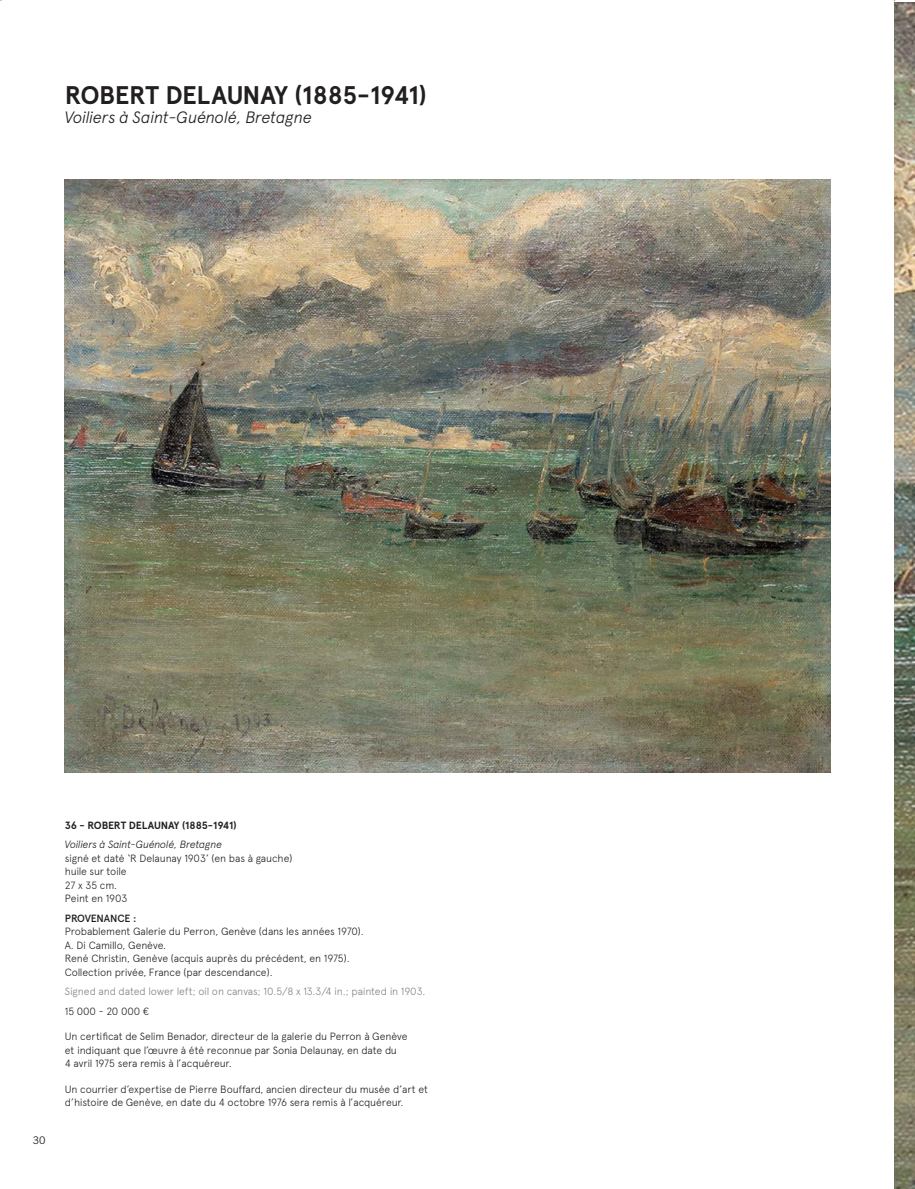
<style>
.page{position:relative;width:915px;height:1189px;background:#fff}
.page>*{position:absolute;margin:0;border:0;box-sizing:border-box;transform-origin:0 0}
.t1{font:700 25.5px "Apercu";letter-spacing:-.02em;color:#231f20}
.t2{font:italic 300 16.5px "Apercu";letter-spacing:-.02em;color:#231f20}
.t3{font:300 10.5px/13.5px "Apercu";letter-spacing:-.01em;color:#231f20}
.t4{font:300 10.5px "Apercu";letter-spacing:-.015em;color:#808285}
.t5{font:italic 300 10.5px "Apercu";letter-spacing:-.02em;color:#231f20}
.t6{font:700 10.5px "Apercu";letter-spacing:-.02em;color:#231f20}
.t7{font:500 10.5px "Apercu";letter-spacing:-.015em;color:#231f20}
.t8{font:10.5px "Trade Gothic";color:#231f20}
</style>
<div class="page">
<img style="left:894px;top:2px;width:20px;height:1187px">
<img style="left:65px;top:179px;width:765px;height:594px">
<h1 class="t1" style="left:65px;top:85px;width:363px">ROBERT DELAUNAY (1885-1941)</h1>
<h2 class="t2" style="left:65px;top:111px;width:249px">Voiliers à Saint-Guénolé, Bretagne</h2>
<p class="t8" style="left:33px;top:1137px;width:14px">30</p>
<p class="t6" style="left:65px;top:821px;width:173px">36 - ROBERT DELAUNAY (1885-1941)</p>
<p class="t5" style="left:65px;top:841px;width:159px">Voiliers à Saint-Guénolé, Bretagne</p>
<p class="t3" style="left:65px;top:852px;width:229px">signé et daté ‘R Delaunay 1903’ (en bas à gauche) huile sur toile<br>27 x 35 cm.<br>Peint en 1903</p>
<p class="t7" style="left:65px;top:912px;width:73px">PROVENANCE :</p>
<p class="t3" style="left:65px;top:926px;width:300px">Probablement Galerie du Perron, Genève (dans les années 1970).<br>A. Di Camillo, Genève.<br>René Christin, Genève (acquis auprès du précédent, en 1975).<br>Collection privée, France (par descendance).</p>
<p class="t4" style="left:65px;top:988px;width:362px">Signed and dated lower left; oil on canvas; 10.5/8 x 13.3/4 in.; painted in 1903.</p>
<p class="t3" style="left:65px;top:1005px;width:86px">15 000 - 20 000 €</p>
<p class="t3" style="left:65px;top:1031px;width:344px">Un certificat de Selim Benador, directeur de la galerie du Perron à Genève et indiquant que l’œuvre à été reconnue par Sonia Delaunay, en date du<br>4 avril 1975 sera remis à l’acquéreur.</p>
<p class="t3" style="left:65px;top:1083px;width:365px">Un courrier d’expertise de Pierre Bouffard, ancien directeur du musée d’art et d’histoire de Genève, en date du 4 octobre 1976 sera remis à l’acquéreur.</p>
</div>
